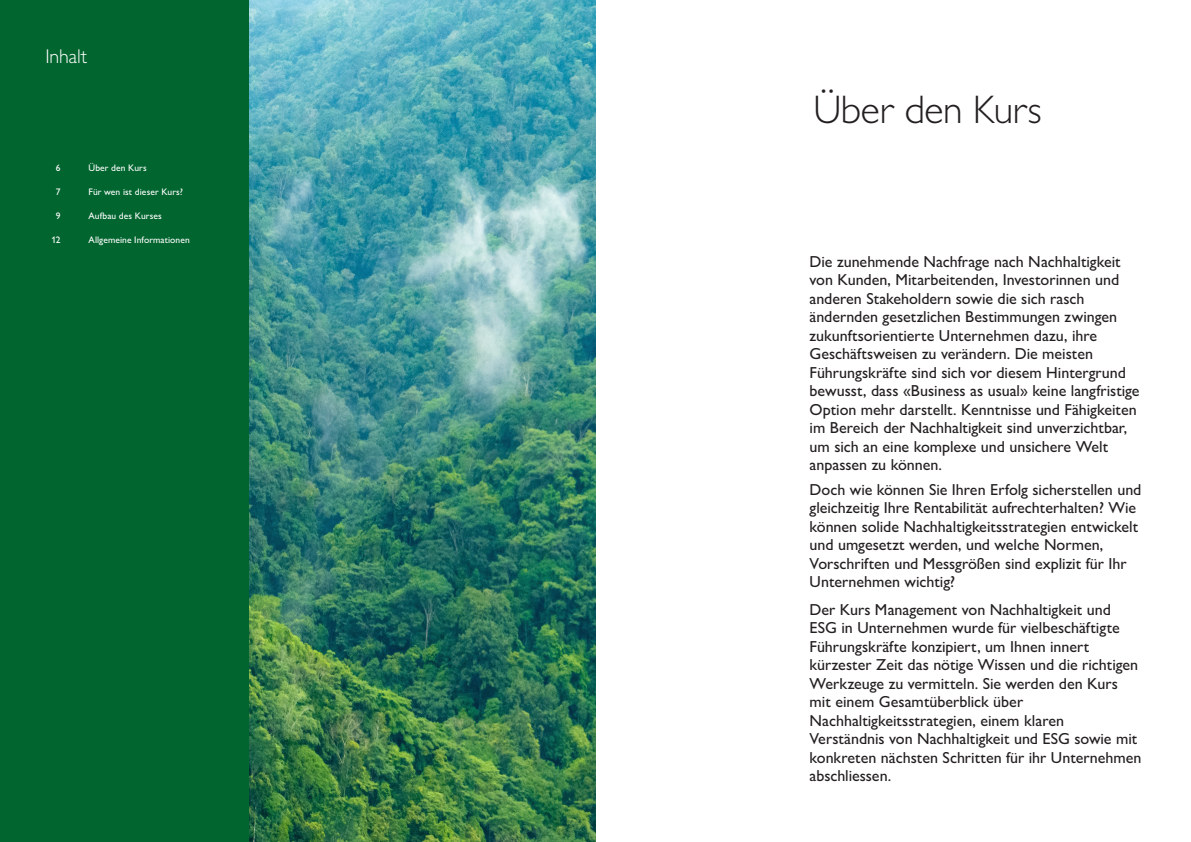
<style>
.page{position:relative;width:1191px;height:842px;background:#fff}
.page>*{position:absolute;margin:0;border:0;box-sizing:border-box;transform-origin:0 0}
.Title_40_Black{font:300 40px "Gill Sans MT Pro";letter-spacing:-.01em;color:#231f20}
.Title_20_Black{font:300 20px "Gill Sans MT Pro";letter-spacing:-.005em;color:#fff}
.Lead_16{font:500 16px/18.5px "Gill Sans MT Pro";color:#231f20}
.Subtitle_9_5{font:500 9.5px "Gill Sans MT Pro";letter-spacing:.01em;color:#fff}
</style>
<div class="page">
<img style="left:248px;top:0;width:347px;height:842px">
<div style="left:0;top:0;width:248px;height:842px;background:#00652e"></div>
<p class="Title_20_Black" style="left:45px;top:44px;width:43px">Inhalt</p>
<p class="Subtitle_9_5" style="left:56px;top:162px;width:6px">6</p>
<p class="Subtitle_9_5" style="left:56px;top:186px;width:6px">7</p>
<p class="Subtitle_9_5" style="left:56px;top:210px;width:6px">9</p>
<p class="Subtitle_9_5" style="left:51px;top:234px;width:11px">12</p>
<p class="Subtitle_9_5" style="left:88px;top:162px;width:60px">Über den Kurs</p>
<p class="Subtitle_9_5" style="left:88px;top:186px;width:96px">Für wen ist dieser Kurs?</p>
<p class="Subtitle_9_5" style="left:88px;top:210px;width:75px">Aufbau des Kurses</p>
<p class="Subtitle_9_5" style="left:88px;top:234px;width:103px">Allgemeine Informationen</p>
<p class="Title_40_Black" style="left:813px;top:85px;width:230px">Über den Kurs</p>
<p class="Lead_16" style="left:809px;top:252px;width:331px">Die zunehmende Nachfrage nach Nachhaltigkeit von Kunden, Mitarbeitenden, Investorinnen und anderen Stakeholdern sowie die sich rasch ändernden gesetzlichen Bestimmungen zwingen zukunftsorientierte Unternehmen dazu, ihre Geschäftsweisen zu verändern. Die meisten Führungskräfte sind sich vor diesem Hintergrund bewusst, dass «Business as usual» keine langfristige Option mehr darstellt. Kenntnisse und Fähigkeiten im Bereich der Nachhaltigkeit sind unverzichtbar, um sich an eine komplexe und unsichere Welt anpassen zu können.</p>
<p class="Lead_16" style="left:809px;top:480px;width:333px">Doch wie können Sie Ihren Erfolg sicherstellen und gleichzeitig Ihre Rentabilität aufrechterhalten? Wie können solide Nachhaltigkeitsstrategien entwickelt und umgesetzt werden, und welche Normen, Vorschriften und Messgrößen sind explizit für Ihr Unternehmen wichtig?</p>
<p class="Lead_16" style="left:809px;top:600px;width:333px">Der Kurs Management von Nachhaltigkeit und ESG in Unternehmen wurde für vielbeschäftigte Führungskräfte konzipiert, um Ihnen innert kürzester Zeit das nötige Wissen und die richtigen Werkzeuge zu vermitteln. Sie werden den Kurs mit einem Gesamtüberblick über Nachhaltigkeitsstrategien, einem klaren Verständnis von Nachhaltigkeit und ESG sowie mit konkreten nächsten Schritten für ihr Unternehmen abschliessen.</p>
</div>
